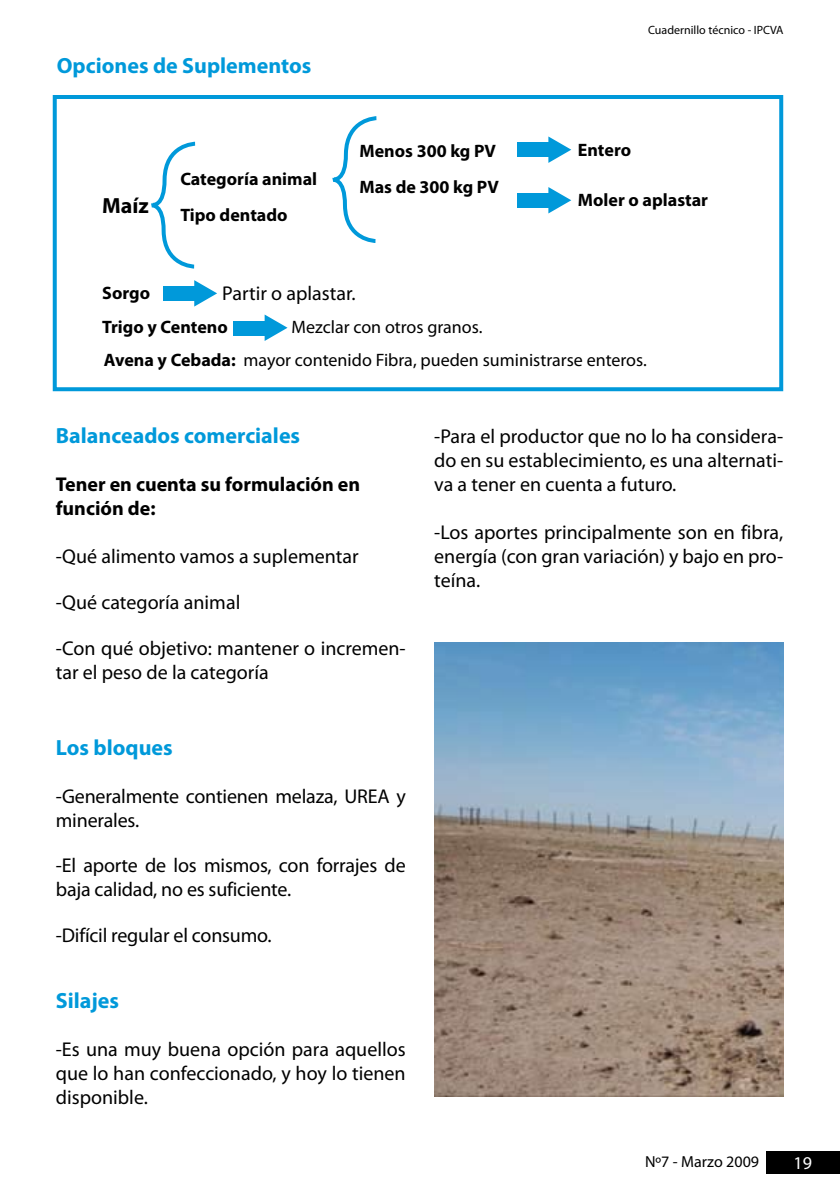
<style>
.page{position:relative;width:840px;height:1191px;background:#fff}
.page>*{position:absolute;margin:0;border:0;box-sizing:border-box;transform-origin:0 0}
.t1{font:700 22px "Myriad Pro";color:#0099da}
.t2{font:700 22px "Myriad Pro";color:#000}
.t3{font:20px/24px "Myriad Pro";color:#000}
.t4{font:700 20px/24px "Myriad Pro";color:#000}
.t5{font:700 18px/36px "Myriad Pro";color:#000}
.t6{font:18px "Myriad Pro";color:#000}
.t7{font:18px "Myriad Pro";color:#fff}
.t8{font:16px "Myriad Pro";color:#000}
.t9{font:12px "Myriad Pro";color:#000}
.s1{font-weight:700}
</style>
<div class="page">
<div style="left:765px;top:1151px;width:74px;height:22px;background:#000"></div>
<div style="left:53px;top:95px;width:729px;height:296px;border:4px solid #0099da"></div>
<svg style="left:151px;top:141px;width:45px;height:128px"></svg>
<svg style="left:332px;top:116px;width:45px;height:127px"></svg>
<div style="left:517px;top:142px;width:31px;height:15px;background:#0099da"></div>
<svg style="left:548px;top:136px;width:23px;height:27px"></svg>
<div style="left:163px;top:286px;width:31px;height:15px;background:#0099da"></div>
<svg style="left:194px;top:280px;width:23px;height:26px"></svg>
<div style="left:234px;top:320px;width:31px;height:15px;background:#0099da"></div>
<svg style="left:264px;top:314px;width:23px;height:27px"></svg>
<div style="left:517px;top:193px;width:31px;height:15px;background:#0099da"></div>
<svg style="left:548px;top:187px;width:23px;height:26px"></svg>
<img style="left:434px;top:643px;width:348px;height:453px">
<p class="t1" style="left:57px;top:51px;width:256px">Opciones de Suplementos</p>
<p class="t2" style="left:102px;top:191px;width:48px">Maíz</p>
<p class="t5" style="left:180px;top:160px;width:138px">Categoría animal<br>Tipo dentado</p>
<p class="t9" style="left:647px;top:22px;width:137px">Cuadernillo técnico - IPCVA</p>
<p class="t5" style="left:359px;top:132px;width:141px">Menos 300 kg PV<br>Mas de 300 kg PV</p>
<p class="t5" style="left:577px;top:131px;width:55px">Entero</p>
<p class="t5" style="left:577px;top:181px;width:132px">Moler o aplastar</p>
<p class="t5" style="left:102px;top:274px;width:49px">Sorgo</p>
<p class="t3" style="left:222px;top:281px;width:135px">Partir o aplastar.</p>
<p class="t5" style="left:102px;top:309px;width:127px">Trigo y Centeno</p>
<p class="t6" style="left:291px;top:316px;width:192px">Mezclar con otros granos.</p>
<p class="t6" style="left:104px;top:349px;width:544px"><span class="s1">Avena y Cebada:</span> mayor contenido Fibra, pueden suministrarse enteros.</p>
<p class="t1" style="left:56px;top:421px;width:246px">Balanceados comerciales</p>
<p class="t4" style="left:56px;top:471px;width:306px">Tener en cuenta su formulación en función de:</p>
<p class="t3" style="left:56px;top:544px;width:304px">-Qué alimento vamos a suplementar</p>
<p class="t3" style="left:56px;top:590px;width:186px">-Qué categoría animal</p>
<p class="t3" style="left:56px;top:636px;width:351px">-Con qué objetivo: mantener o incremen&shy;tar el peso de la categoría</p>
<p class="t1" style="left:56px;top:733px;width:118px">Los bloques</p>
<p class="t3" style="left:56px;top:783px;width:351px">-Generalmente contienen melaza, UREA y minerales.</p>
<p class="t3" style="left:56px;top:853px;width:351px">-El aporte de los mismos, con forrajes de baja calidad, no es suficiente.</p>
<p class="t3" style="left:56px;top:923px;width:217px">-Difícil regular el consumo.</p>
<p class="t1" style="left:56px;top:986px;width:65px">Silajes</p>
<p class="t3" style="left:56px;top:1037px;width:351px;text-align:justify">-Es una muy buena opción para aquellos que lo han confeccionado, y hoy lo tienen disponible.</p>
<p class="t3" style="left:434px;top:424px;width:350px;text-align:justify">-Para el productor que no lo ha considera&shy;do en su establecimiento, es una alternati&shy;va a tener en cuenta a futuro.</p>
<p class="t3" style="left:434px;top:520px;width:350px;text-align:justify">-Los aportes principalmente son en fibra, energía (con gran variación) y bajo en pro&shy;teína.</p>
<p class="t8" style="left:644px;top:1151px;width:115px">Nº7 - Marzo 2009</p>
<p class="t7" style="left:793px;top:1151px;width:20px">19</p>
</div>
